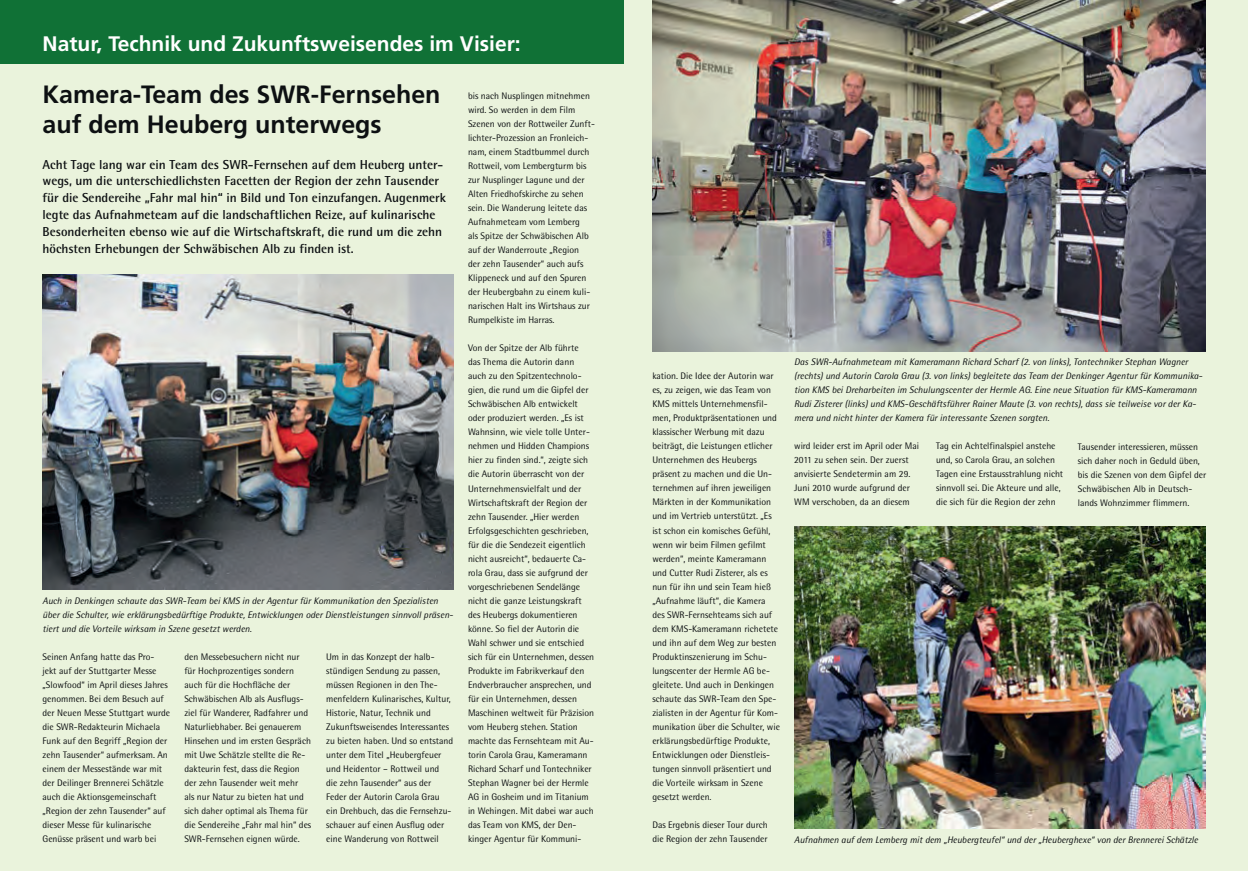
<style>
.page{position:relative;width:1248px;height:871px;background:#fff}
.page>*{position:absolute;margin:0;border:0;box-sizing:border-box;transform-origin:0 0}
.t1{font:700 25px/30px "Frutiger";color:#0d1012}
.t2{font:700 21px "Frutiger";color:#fff}
.t3{font:700 13px/16.8px "Rotis Semi Sans";color:#0d1012}
.t4{font:9.5px/14px "Rotis Semi Sans";color:#0d1012}
.t5{font:italic 9.5px/14px "Rotis Semi Sans";color:#0d1012}
</style>
<div class="page">
<div style="left:0;top:0;width:1247px;height:870px;background:#eaf3dc"></div>
<div style="left:0;top:0;width:624px;height:63px;background:#107136"></div>
<img style="left:43px;top:274px;width:411px;height:315px">
<img style="left:794px;top:526px;width:411px;height:302px">
<img style="left:652px;top:0;width:553px;height:351px">
<h2 class="t2" style="left:43px;top:35px;width:479px">Natur, Technik und Zukunftsweisendes im Visier:</h2>
<h1 class="t1" style="left:43px;top:82px;width:399px">Kamera-Team des SWR-Fernsehen auf dem Heuberg unterwegs</h1>
<p class="t3" style="left:43px;top:157px;width:405px">Acht Tage lang war ein Team des SWR-Fernsehen auf dem Heuberg unter&shy;wegs, um die unterschiedlichsten Facetten der Region der zehn Tausender für die Sendereihe „Fahr mal hin“ in Bild und Ton einzufangen. Augenmerk legte das Aufnahmeteam auf die landschaftlichen Reize, auf kulinarische Besonderheiten ebenso wie auf die Wirtschaftskraft, die rund um die zehn höchsten Erhebungen der Schwäbischen Alb zu finden ist.</p>
<p class="t5" style="left:43px;top:594px;width:412px">Auch in Denkingen schaute das SWR-Team bei KMS in der Agentur für Kommunikation den Spezialisten über die Schulter, wie erklärungsbedürftige Produkte, Entwicklungen oder Dienstleistungen sinnvoll präsen&shy;tiert und die Vorteile wirksam in Szene gesetzt werden.</p>
<p class="t4" style="left:43px;top:650px;width:129px">Seinen Anfang hatte das Pro&shy;jekt auf der Stuttgarter Messe „Slowfood“ im April dieses Jahres genommen. Bei dem Besuch auf der Neuen Messe Stuttgart wurde die SWR-Redakteurin Michaela<br>Funk auf den Begriff „Region der zehn Tausender“ aufmerksam. An einem der Messestände war mit der Deilinger Brennerei Schätzle auch die Aktionsgemeinschaft „Region der zehn Tausender“ auf dieser Messe für kulinarische<br>Genüsse präsent und warb bei</p>
<p class="t4" style="left:184px;top:650px;width:128px">den Messebesuchern nicht nur für Hochprozentiges sondern auch für die Hochfläche der<br>Schwäbischen Alb als Ausflugs&shy;ziel für Wanderer, Radfahrer und<br>Naturliebhaber. Bei genauerem<br>Hinsehen und im ersten Gespräch mit Uwe Schätzle stellte die Re&shy;dakteurin fest, dass die Region der zehn Tausender weit mehr<br>als nur Natur zu bieten hat und sich daher optimal als Thema für die Sendereihe „Fahr mal hin“ des<br>SWR-Fernsehen eignen würde.</p>
<p class="t4" style="left:326px;top:650px;width:128px">Um in das Konzept der halb&shy;stündigen Sendung zu passen, müssen Regionen in den The&shy;menfeldern Kulinarisches, Kultur,<br>Historie, Natur, Technik und<br>Zukunftsweisendes Interessantes zu bieten haben. Und so entstand unter dem Titel „Heubergfeuer und Heidentor – Rottweil und<br>die zehn Tausender“ aus der<br>Feder der Autorin Carola Grau ein Drehbuch, das die Fernsehzu&shy;schauer auf einen Ausflug oder eine Wanderung von Rottweil</p>
<p class="t4" style="left:468px;top:89px;width:128px">bis nach Nusplingen mitnehmen wird. So werden in dem Film<br>Szenen von der Rottweiler Zunft&shy;lichter-Prozession an Fronleich&shy;nam, einem Stadtbummel durch<br>Rottweil, vom Lembergturm bis zur Nusplinger Lagune und der<br>Alten Friedhofskirche zu sehen sein. Die Wanderung leitete das<br>Aufnahmeteam vom Lemberg<br>als Spitze der Schwäbischen Alb auf der Wanderroute „Region<br>der zehn Tausender“ auch aufs<br>Klippeneck und auf den Spuren der Heubergbahn zu einem kuli&shy;narischen Halt ins Wirtshaus zur<br>Rumpelkiste im Harras.</p>
<p class="t4" style="left:468px;top:342px;width:128px">Von der Spitze der Alb führte<br>das Thema die Autorin dann auch zu den Spitzentechnolo&shy;gien, die rund um die Gipfel der<br>Schwäbischen Alb entwickelt oder produziert werden. „Es ist<br>Wahnsinn, wie viele tolle Unter&shy;nehmen und Hidden Champions hier zu finden sind.“, zeigte sich die Autorin überrascht von der<br>Unternehmensvielfalt und der<br>Wirtschaftskraft der Region der zehn Tausender. „Hier werden<br>Erfolgsgeschichten geschrieben, für die die Sendezeit eigentlich nicht ausreicht“, bedauerte Ca&shy;rola Grau, dass sie aufgrund der vorgeschriebenen Sendelänge nicht die ganze Leistungskraft des Heubergs dokumentieren könne. So fiel der Autorin die<br>Wahl schwer und sie entschied sich für ein Unternehmen, dessen<br>Produkte im Fabrikverkauf den<br>Endverbraucher ansprechen, und für ein Unternehmen, dessen<br>Maschinen weltweit für Präzision vom Heuberg stehen. Station machte das Fernsehteam mit Au&shy;torin Carola Grau, Kameramann<br>Richard Scharf und Tontechniker<br>Stephan Wagner bei der Hermle<br>AG in Gosheim und im Titanium in Wehingen. Mit dabei war auch das Team von KMS, der Den&shy;kinger Agentur für Kommuni-</p>
<p class="t4" style="left:652px;top:370px;width:129px">kation. Die Idee der Autorin war es, zu zeigen, wie das Team von<br>KMS mittels Unternehmensfil&shy;men, Produktpräsentationen und klassischer Werbung mit dazu beiträgt, die Leistungen etlicher<br>Unternehmen des Heubergs präsent zu machen und die Un&shy;ternehmen auf ihren jeweiligen<br>Märkten in der Kommunikation und im Vertrieb unterstützt. „Es ist schon ein komisches Gefühl, wenn wir beim Filmen gefilmt werden“, meinte Kameramann und Cutter Rudi Zisterer, als es nun für ihn und sein Team hieß „Aufnahme läuft“, die Kamera des SWR-Fernsehteams sich auf dem KMS-Kameramann richetete und ihn auf dem Weg zur besten<br>Produktinszenierung im Schu&shy;lungscenter der Hermle AG be&shy;gleitete. Und auch in Denkingen schaute das SWR-Team den Spe&shy;zialisten in der Agentur für Kom&shy;munikation über die Schulter, wie erklärungsbedürftige Produkte,<br>Entwicklungen oder Dienstleis&shy;tungen sinnvoll präsentiert und die Vorteile wirksam in Szene gesetzt werden.</p>
<p class="t4" style="left:652px;top:818px;width:117px">Das Ergebnis dieser Tour durch die Region der zehn Tausender</p>
<p class="t5" style="left:794px;top:356px;width:410px">Das SWR-Aufnahmeteam mit Kameramann Richard Scharf (2. von links), Tontechniker Stephan Wagner (rechts) und Autorin Carola Grau (3. von links) begleitete das Team der Denkinger Agentur für Kommunika&shy;tion KMS bei Dreharbeiten im Schulungscenter der Hermle AG. Eine neue Situation für KMS-Kameramann Rudi Zisterer (links) und KMS-Geschäftsführer Rainer Maute (3. von rechts), dass sie teilweise vor der Ka&shy;mera und nicht hinter der Kamera für interessante Szenen sorgten.</p>
<p class="t4" style="left:794px;top:440px;width:126px">wird leider erst im April oder Mai<br>2011 zu sehen sein. Der zuerst anvisierte Sendetermin am 29.<br>Juni 2010 wurde aufgrund der<br>WM verschoben, da an diesem</p>
<p class="t4" style="left:935px;top:440px;width:129px">Tag ein Achtelfinalspiel anstehe und, so Carola Grau, an solchen Tagen eine Erstausstrahlung nicht sinnvoll sei. Die Akteure und alle, die sich für die Region der zehn</p>
<p class="t4" style="left:1077px;top:440px;width:130px">Tausender interessieren, müssen sich daher noch in Geduld üben, bis die Szenen von dem Gipfel der<br>Schwäbischen Alb in Deutsch&shy;lands Wohnzimmer flimmern.</p>
<p class="t5" style="left:794px;top:833px;width:405px">Aufnahmen auf dem Lemberg mit dem „Heubergteufel“ und der „Heuberghexe“ von der Brennerei Schätzle</p>
</div>
